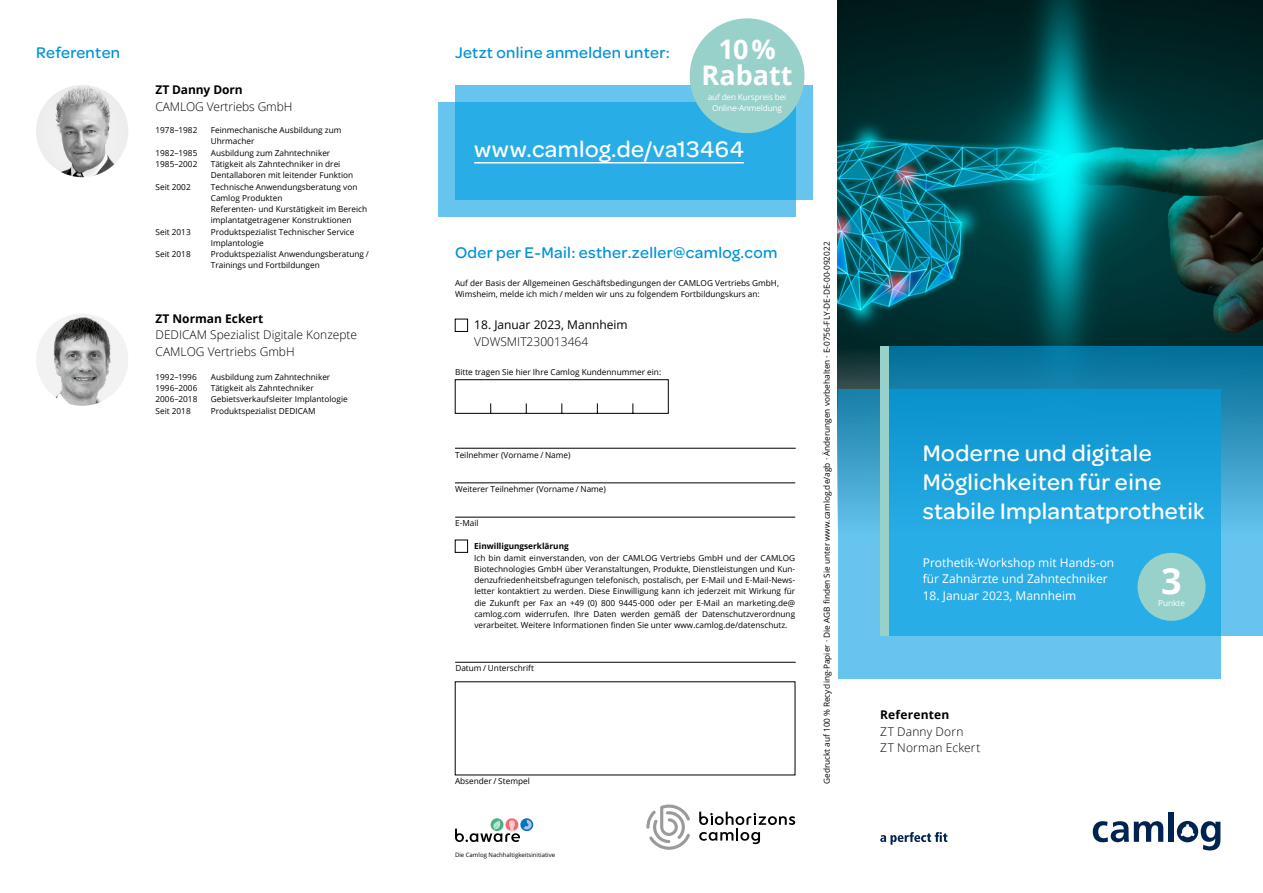
<style>
.page{position:relative;width:1263px;height:893px;background:#fff}
.page>*{position:absolute;margin:0;border:0;box-sizing:border-box;transform-origin:0 0}
.t1{font:700 36px "Open Sans";color:#fff}
.t2{font:700 27px/25.5px "Open Sans";color:#fff;text-align:center}
.t3{font:500 24px/28.8px "Omnes";letter-spacing:.02em;color:#fff}
.t4{font:500 16.5px "Omnes";letter-spacing:.02em;color:#0092d8}
.t5{font:300 12px/16.5px "Open Sans";color:#000}
.t6{font:12px/16.5px "Open Sans";color:#fff}
.t7{font:700 12px "Open Sans";color:#000}
.t8{font:12px "Open Sans";color:#000}
.t9{font:700 12px "Open Sans";letter-spacing:.02em;color:#000}
.t10{font:8.25px/11.2px "Open Sans";color:#000}
.t11{font:8.25px/11.2px "Open Sans";letter-spacing:-.02em;color:#fff;text-align:center}
.t12{font:700 8.25px "Open Sans";color:#000}
.t13{font:6px "Open Sans";color:#000}
</style>
<div class="page">
<img style="left:838px;top:0;width:425px;height:389px">
<svg style="left:880px;top:832px;width:67px;height:13px"></svg>
<svg style="left:1093px;top:821px;width:70px;height:21px"></svg>
<div style="left:1168px;top:812px;width:6px;height:30px;background:#002350"></div>
<svg style="left:1177px;top:821px;width:43px;height:29px"></svg>
<svg style="left:838px;top:389px;width:382px;height:289px;background:#5cbbe5"></svg>
<svg style="left:889px;top:347px;width:374px;height:289px;background:#209ed4"></svg>
<div style="left:880px;top:347px;width:9px;height:289px;background:#97d1ca"></div>
<img style="left:36px;top:85px;width:92px;height:92px;border-radius:46px">
<div style="left:1137px;top:553px;width:68px;height:68px;background:#97d1ca;border-radius:50%"></div>
<svg style="left:699px;top:812px;width:96px;height:32px"></svg>
<svg style="left:646px;top:804px;width:44px;height:46px"></svg>
<hr style="left:455px;top:448px;width:341px;height:1px;background:#000">
<hr style="left:455px;top:483px;width:340px;height:1px;background:#000">
<hr style="left:455px;top:517px;width:340px;height:1px;background:#000">
<hr style="left:455px;top:662px;width:341px;height:1px;background:#000">
<div style="left:455px;top:540px;width:13px;height:13px;border:1px solid #000"></div>
<svg style="left:455px;top:379px;width:214px;height:35px"></svg>
<div style="left:455px;top:319px;width:13px;height:13px;border:1px solid #000"></div>
<div style="left:438px;top:102px;width:357px;height:115px;background:#66c4ee"></div>
<svg style="left:455px;top:85px;width:357px;height:115px;background:#32b0e8"></svg>
<hr style="left:474px;top:162px;width:270px;height:1px;background:#fff">
<div style="left:690px;top:18px;width:114px;height:115px;background:#97d1ca;border-radius:50%"></div>
<img style="left:36px;top:314px;width:92px;height:92px;border-radius:46px">
<svg style="left:505px;top:818px;width:13px;height:13px"></svg>
<svg style="left:491px;top:818px;width:12px;height:13px"></svg>
<svg style="left:520px;top:818px;width:13px;height:13px"></svg>
<svg style="left:455px;top:820px;width:77px;height:22px"></svg>
<h3 class="t4" style="left:36px;top:41px;width:86px">Referenten</h3>
<h2 class="t2" style="left:702px;top:36px;width:92px">10 %<br>Rabatt</h2>
<p class="t11" style="left:708px;top:91px;width:80px">auf den Kurspreis bei<br>Online-Anmeldung</p>
<h3 class="t4" style="left:455px;top:41px;width:216px">Jetzt online anmelden unter:</h3>
<h3 class="t7" style="left:156px;top:81px;width:89px">ZT Danny Dorn</h3>
<h3 class="t5" style="left:156px;top:98px;width:138px">CAMLOG Vertriebs GmbH</h3>
<p class="t10" style="left:156px;top:124px;width:43px">1978–1982</p>
<p class="t10" style="left:211px;top:124px;width:132px">Feinmechanische Ausbildung zum<br>Uhrmacher</p>
<p class="t10" style="left:156px;top:147px;width:43px">1982–1985</p>
<p class="t10" style="left:211px;top:147px;width:121px">Ausbildung zum Zahntechniker</p>
<p class="t10" style="left:156px;top:158px;width:43px">1985–2002</p>
<p class="t10" style="left:211px;top:158px;width:144px">Tätigkeit als Zahntechniker in drei<br>Dentallaboren mit leitender Funktion</p>
<p class="t10" style="left:156px;top:181px;width:37px">Seit 2002</p>
<p class="t10" style="left:211px;top:181px;width:158px">Technische Anwendungsberatung von Camlog Produkten<br>Referenten- und Kurstätigkeit im Bereich implantatgetragener Konstruktionen</p>
<p class="t10" style="left:156px;top:226px;width:37px">Seit 2013</p>
<p class="t10" style="left:211px;top:226px;width:145px">Produktspezialist Technischer Service<br>Implantologie</p>
<p class="t10" style="left:156px;top:248px;width:37px">Seit 2018</p>
<p class="t10" style="left:211px;top:248px;width:159px">Produktspezialist Anwendungsberatung /<br>Trainings und Fortbildungen</p>
<p class="t10" style="left:821px;top:784px;width:544px;rotate:-90deg">Gedruckt auf 100 % Recycling-Papier · Die AGB finden Sie unter www.camlog.de/agb · Änderungen vorbehalten · E-0756-FLY-DE-DE-00-092022</p>
<h3 class="t3" style="left:474px;top:133px;width:271px">www.camlog.de/va13464</h3>
<h3 class="t4" style="left:455px;top:241px;width:324px">Oder per E-Mail: esther.zeller@camlog.com</h3>
<p class="t10" style="left:455px;top:277px;width:326px">Auf der Basis der Allgemeinen Geschäftsbedingungen der CAMLOG Vertriebs GmbH,<br>Wimsheim, melde ich mich / melden wir uns zu folgendem Fortbildungskurs an:</p>
<h3 class="t8" style="left:474px;top:317px;width:155px">18. Januar 2023, Mannheim</h3>
<h3 class="t5" style="left:474px;top:333px;width:115px">VDWSMIT230013464</h3>
<h3 class="t7" style="left:156px;top:310px;width:109px">ZT Norman Eckert</h3>
<h3 class="t5" style="left:156px;top:326px;width:203px">DEDICAM Spezialist Digitale Konzepte<br>CAMLOG Vertriebs GmbH</h3>
<p class="t10" style="left:156px;top:371px;width:43px">1992–1996</p>
<p class="t10" style="left:211px;top:371px;width:121px">Ausbildung zum Zahntechniker</p>
<p class="t10" style="left:156px;top:382px;width:43px">1996–2006</p>
<p class="t10" style="left:211px;top:382px;width:104px">Tätigkeit als Zahntechniker</p>
<p class="t10" style="left:156px;top:393px;width:43px">2006–2018</p>
<p class="t10" style="left:211px;top:393px;width:138px">Gebietsverkaufsleiter Implantologie</p>
<p class="t10" style="left:156px;top:405px;width:37px">Seit 2018</p>
<p class="t10" style="left:211px;top:405px;width:106px">Produktspezialist DEDICAM</p>
<p class="t10" style="left:455px;top:366px;width:208px">Bitte tragen Sie hier Ihre Camlog Kundennummer ein:</p>
<p class="t10" style="left:455px;top:449px;width:117px">Teilnehmer (Vorname / Name)</p>
<p class="t10" style="left:455px;top:483px;width:152px">Weiterer Teilnehmer (Vorname / Name)</p>
<p class="t10" style="left:455px;top:517px;width:25px">E-Mail</p>
<p class="t12" style="left:474px;top:540px;width:96px">Einwilligungserklärung</p>
<p class="t10" style="left:474px;top:552px;width:322px;text-align:justify">Ich bin damit einverstanden, von der CAMLOG Vertriebs GmbH und der CAMLOG Biotechnologies GmbH über Veranstaltungen, Produkte, Dienstleistungen und Kun&shy;denzufriedenheitsbefragungen telefonisch, postalisch, per E-Mail und E-Mail-News&shy;letter kontaktiert zu werden. Diese Einwilligung kann ich jederzeit mit Wirkung für die Zukunft per Fax an +49 (0) 800 9445-000 oder per E-Mail an marketing.de@ camlog.com widerrufen. Ihre Daten werden gemäß der Datenschutzverordnung verarbeitet. Weitere Informationen finden Sie unter www.camlog.de/datenschutz.</p>
<p class="t10" style="left:455px;top:662px;width:80px">Datum / Unterschrift</p>
<p class="t10" style="left:455px;top:775px;width:76px">Absender / Stempel</p>
<p class="t13" style="left:455px;top:851px;width:102px">Die Camlog Nachhaltigkeitsinitiative</p>
<h3 class="t3" style="left:923px;top:437px;width:283px">Moderne und digitale<br>Möglichkeiten für eine stabile Implantatprothetik</h3>
<h3 class="t6" style="left:923px;top:554px;width:193px">Prothetik-Workshop mit Hands-on für Zahnärzte und Zahntechniker</h3>
<h3 class="t6" style="left:923px;top:587px;width:155px">18. Januar 2023, Mannheim</h3>
<h3 class="t9" style="left:880px;top:706px;width:71px">Referenten</h3>
<h3 class="t5" style="left:880px;top:723px;width:102px">ZT Danny Dorn<br>ZT Norman Eckert</h3>
<h1 class="t1" style="left:1161px;top:555px;width:22px">3</h1>
<p class="t11" style="left:1158px;top:597px;width:28px">Punkte</p>
</div>
